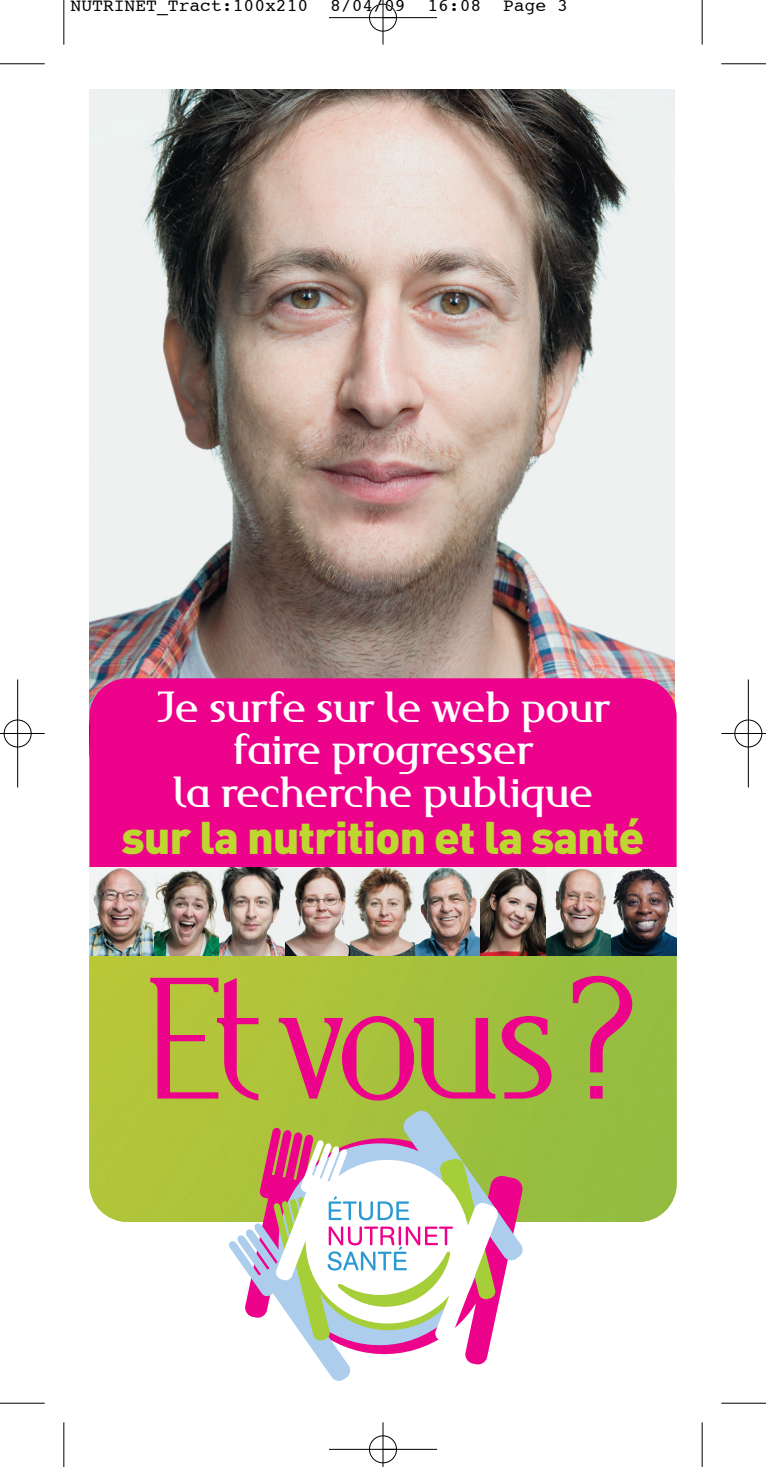
<style>
.page{position:relative;width:766px;height:1467px;background:#fff}
.page>*{position:absolute;margin:0;border:0;box-sizing:border-box;transform-origin:0 0}
.t1{font:300 179.1px "Maverick";letter-spacing:-.075em;color:#ed028c}
.t2{font:500 45.23px/42.8px "Maverick";letter-spacing:-.025em;color:#fff;text-align:center}
.t3{font:900 45.23px "DIN";letter-spacing:-.025em;color:#bed630}
.t4{font:18px "Courier";color:#000}
</style>
<div class="page">
<img style="left:89px;top:89px;width:585px;height:621px">
<div style="left:89px;top:678px;width:587px;height:279px;background:#ed028c;border-radius:38px"></div>
<img style="left:89px;top:884px;width:587px;height:338px;border-radius:38px">
<svg style="left:229px;top:1111px;width:293px;height:270px"></svg>
<svg style="left:272px;top:1141px;width:225px;height:202px"></svg>
<img style="left:89px;top:867px;width:65px;height:88px">
<img style="left:154px;top:867px;width:66px;height:88px">
<img style="left:220px;top:867px;width:65px;height:88px">
<img style="left:285px;top:867px;width:65px;height:88px">
<img style="left:350px;top:867px;width:65px;height:88px">
<img style="left:415px;top:867px;width:65px;height:88px">
<img style="left:480px;top:867px;width:66px;height:88px">
<img style="left:546px;top:867px;width:65px;height:88px">
<img style="left:611px;top:867px;width:65px;height:88px">
<hr style="left:63px;top:0;width:1px;height:45px;background:#000">
<hr style="left:0;top:63px;width:45px;height:1px;background:#000">
<hr style="left:701px;top:0;width:1px;height:45px;background:#000">
<hr style="left:721px;top:63px;width:44px;height:1px;background:#000">
<hr style="left:63px;top:1422px;width:1px;height:45px;background:#000">
<hr style="left:0;top:1403px;width:45px;height:1px;background:#000">
<hr style="left:701px;top:1422px;width:1px;height:45px;background:#000">
<hr style="left:721px;top:1403px;width:44px;height:1px;background:#000">
<div style="left:369px;top:4px;width:28px;height:28px;border:1px solid #fff;border-radius:50%"></div>
<div style="left:369px;top:1435px;width:28px;height:28px;border:1px solid #fff;border-radius:50%"></div>
<div style="left:4px;top:719px;width:28px;height:29px;border:1px solid #fff;border-radius:50%"></div>
<div style="left:734px;top:719px;width:28px;height:29px;border:1px solid #fff;border-radius:50%"></div>
<hr style="left:329px;top:17px;width:108px;height:1px;background:#000">
<hr style="left:329px;top:1449px;width:108px;height:1px;background:#000">
<hr style="left:17px;top:679px;width:1px;height:108px;background:#000">
<hr style="left:747px;top:679px;width:1px;height:108px;background:#000">
<hr style="left:382px;top:0;width:1px;height:45px;background:#000">
<hr style="left:382px;top:1422px;width:1px;height:45px;background:#000">
<hr style="left:0;top:733px;width:45px;height:1px;background:#000">
<hr style="left:721px;top:733px;width:44px;height:1px;background:#000">
<div style="left:369px;top:4px;width:27px;height:27px;border:1px solid #000;border-radius:50%"></div>
<div style="left:369px;top:1436px;width:27px;height:27px;border:1px solid #000;border-radius:50%"></div>
<div style="left:4px;top:720px;width:27px;height:27px;border:1px solid #000;border-radius:50%"></div>
<div style="left:734px;top:720px;width:27px;height:27px;border:1px solid #000;border-radius:50%"></div>
<p class="t4" style="left:71px;top:-3px;width:498px">NUTRINET_Tract:100x210 8/04/09 16:08 Page 3</p>
<p class="t2" style="left:156px;top:690px;width:456px">Je surfe sur le web pour faire progresser<br>la recherche publique</p>
<p class="t3" style="left:122px;top:822px;width:524px">sur la nutrition et la santé</p>
<h1 class="t1" style="left:142px;top:978px;width:502px">Etvous?</h1>
</div>
